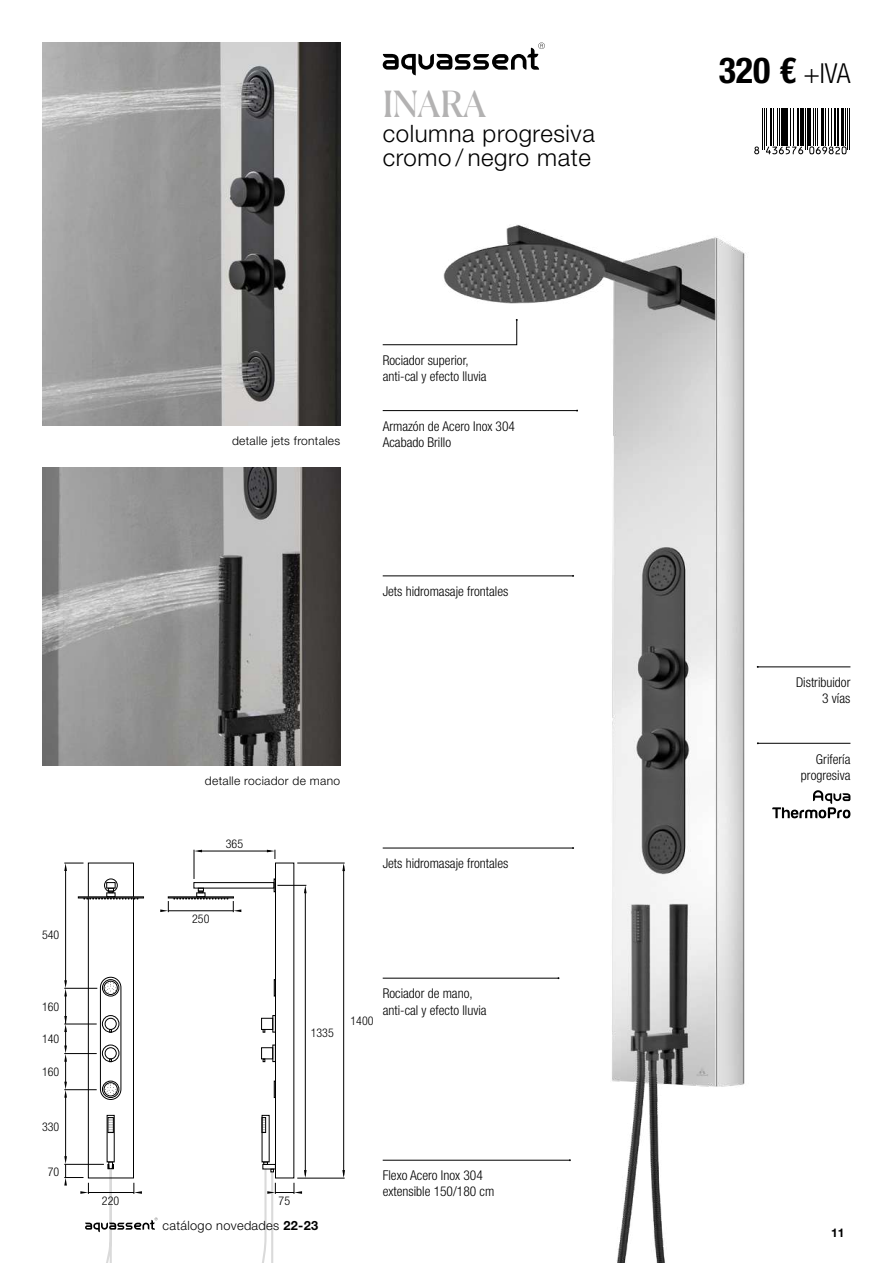
<style>
.page{position:relative;width:893px;height:1263px;background:#fff}
.page>*{position:absolute;margin:0;border:0;box-sizing:border-box;transform-origin:0 0}
.t1{font:36px "Canela";letter-spacing:-.005em;color:#b3b2b2}
.t2{font:700 condensed 35.85px "Helvetica Neue LT Std";color:#000}
.t3{font:300 24px "Helvetica Neue LT Std";letter-spacing:.025em;color:#000}
.t4{font:300 condensed 13.5px/16.2px "Helvetica Neue LT Std";color:#000}
.t5{font:300 12.75px "Helvetica Neue LT Std";letter-spacing:.025em;color:#000}
.t6{font:300 12px "Helvetica Neue LT Std";letter-spacing:.025em;color:#000}
.t7{font:300 condensed 12px "Helvetica Neue LT Std";color:#000}
.t8{font:700 12px "Helvetica Neue LT Std";color:#000}
.s1{font-weight:700}
.s2{font-weight:300;font-size:27.6px}
</style>
<div class="page">
<img style="left:43px;top:468px;width:297px;height:297px">
<img style="left:43px;top:43px;width:297px;height:382px">
<img style="left:425px;top:224px;width:337px;height:1039px">
<svg style="left:383px;top:43px;width:162px;height:32px"></svg>
<svg style="left:382px;top:319px;width:136px;height:26px"></svg>
<hr style="left:383px;top:978px;width:175px;height:1px;background:#000">
<hr style="left:383px;top:410px;width:194px;height:1px;background:#000">
<hr style="left:758px;top:667px;width:92px;height:1px;background:#000">
<hr style="left:758px;top:743px;width:92px;height:1px;background:#000">
<hr style="left:383px;top:576px;width:190px;height:1px;background:#000">
<hr style="left:383px;top:848px;width:190px;height:1px;background:#000">
<hr style="left:383px;top:1160px;width:187px;height:1px;background:#000">
<div style="left:88px;top:898px;width:46px;height:280px;border:1px solid #000"></div>
<div style="left:78px;top:896px;width:66px;height:2px;border:1px solid #000"></div>
<div style="left:100px;top:977px;width:21px;height:123px;border:1px solid #000;border-radius:10px"></div>
<div style="left:102px;top:979px;width:17px;height:17px;border:1px solid #000;border-radius:50%"></div>
<div style="left:104px;top:981px;width:14px;height:14px;border:1px solid #000;border-radius:50%"></div>
<svg style="left:105px;top:982px;width:11px;height:11px"></svg>
<div style="left:102px;top:1081px;width:17px;height:17px;border:1px solid #000;border-radius:50%"></div>
<div style="left:104px;top:1082px;width:14px;height:14px;border:1px solid #000;border-radius:50%"></div>
<svg style="left:105px;top:1083px;width:11px;height:11px"></svg>
<div style="left:102px;top:1015px;width:17px;height:17px;border:1px solid #000;border-radius:50%"></div>
<div style="left:105px;top:1018px;width:12px;height:12px;border:1px solid #000;border-radius:50%"></div>
<div style="left:102px;top:1045px;width:17px;height:17px;border:1px solid #000;border-radius:50%"></div>
<div style="left:105px;top:1047px;width:12px;height:12px;border:1px solid #000;border-radius:50%"></div>
<div style="left:107px;top:1115px;width:8px;height:47px;border:1px solid #000"></div>
<svg style="left:110px;top:1119px;width:2px;height:12px"></svg>
<div style="left:108px;top:1117px;width:6px;height:16px;border:1px solid #000"></div>
<svg style="left:83px;top:878px;width:55px;height:21px"></svg>
<div style="left:88px;top:863px;width:46px;height:34px;border:1px solid #000"></div>
<hr style="left:65px;top:993px;width:1px;height:31px;background:#000">
<hr style="left:65px;top:1094px;width:1px;height:65px;background:#000">
<hr style="left:65px;top:868px;width:1px;height:116px;background:#000">
<hr style="left:64px;top:1024px;width:33px;height:1px;background:#000">
<hr style="left:64px;top:1053px;width:33px;height:1px;background:#000">
<hr style="left:64px;top:1089px;width:33px;height:1px;background:#000">
<hr style="left:64px;top:988px;width:33px;height:1px;background:#000">
<svg style="left:64px;top:1016px;width:3px;height:82px"></svg>
<svg style="left:64px;top:863px;width:20px;height:8px"></svg>
<svg style="left:64px;top:980px;width:3px;height:16px"></svg>
<div style="left:194px;top:882px;width:80px;height:6px;border:1px solid #000"></div>
<div style="left:275px;top:863px;width:19px;height:315px;border:1px solid #000"></div>
<svg style="left:274px;top:979px;width:2px;height:17px"></svg>
<div style="left:262px;top:1117px;width:4px;height:16px;border:1px solid #000"></div>
<svg style="left:274px;top:1081px;width:2px;height:17px"></svg>
<div style="left:273px;top:1045px;width:3px;height:17px;border:1px solid #000"></div>
<div style="left:261px;top:1047px;width:12px;height:12px;border:1px solid #000"></div>
<div style="left:273px;top:1015px;width:3px;height:17px;border:1px solid #000"></div>
<div style="left:261px;top:1018px;width:12px;height:12px;border:1px solid #000"></div>
<hr style="left:198px;top:851px;width:72px;height:1px;background:#000">
<hr style="left:343px;top:866px;width:1px;height:309px;background:#000">
<hr style="left:305px;top:889px;width:1px;height:286px;background:#000">
<svg style="left:194px;top:850px;width:8px;height:29px"></svg>
<svg style="left:160px;top:888px;width:81px;height:24px"></svg>
<svg style="left:267px;top:850px;width:9px;height:9px"></svg>
<svg style="left:342px;top:864px;width:3px;height:7px"></svg>
<svg style="left:342px;top:1170px;width:3px;height:8px"></svg>
<svg style="left:261px;top:1162px;width:46px;height:101px"></svg>
<hr style="left:297px;top:863px;width:48px;height:1px;background:#000">
<svg style="left:274px;top:879px;width:33px;height:14px"></svg>
<hr style="left:297px;top:1178px;width:48px;height:1px;background:#000">
<svg style="left:754px;top:146px;width:5px;height:8px"></svg>
<hr style="left:762px;top:108px;width:1px;height:42px;background:#000">
<hr style="left:764px;top:108px;width:1px;height:42px;background:#000">
<hr style="left:766px;top:108px;width:1px;height:37px;background:#000">
<hr style="left:770px;top:108px;width:2px;height:37px;background:#000">
<hr style="left:773px;top:108px;width:1px;height:37px;background:#000">
<hr style="left:777px;top:108px;width:1px;height:37px;background:#000">
<hr style="left:779px;top:108px;width:1px;height:37px;background:#000">
<hr style="left:781px;top:108px;width:4px;height:37px;background:#000">
<hr style="left:785px;top:108px;width:3px;height:37px;background:#000">
<hr style="left:790px;top:108px;width:1px;height:37px;background:#000">
<hr style="left:793px;top:108px;width:1px;height:37px;background:#000">
<hr style="left:797px;top:108px;width:1px;height:37px;background:#000">
<svg style="left:766px;top:147px;width:37px;height:7px"></svg>
<hr style="left:798px;top:108px;width:1px;height:37px;background:#000">
<hr style="left:800px;top:108px;width:4px;height:37px;background:#000">
<hr style="left:805px;top:108px;width:1px;height:42px;background:#000">
<hr style="left:807px;top:108px;width:1px;height:42px;background:#000">
<hr style="left:809px;top:108px;width:2px;height:37px;background:#000">
<hr style="left:813px;top:108px;width:1px;height:37px;background:#000">
<hr style="left:815px;top:108px;width:1px;height:37px;background:#000">
<hr style="left:817px;top:108px;width:1px;height:37px;background:#000">
<hr style="left:821px;top:108px;width:3px;height:37px;background:#000">
<hr style="left:825px;top:108px;width:1px;height:37px;background:#000">
<hr style="left:828px;top:108px;width:1px;height:37px;background:#000">
<hr style="left:831px;top:108px;width:1px;height:37px;background:#000">
<hr style="left:834px;top:108px;width:2px;height:37px;background:#000">
<hr style="left:837px;top:108px;width:2px;height:37px;background:#000">
<svg style="left:809px;top:146px;width:38px;height:8px"></svg>
<hr style="left:841px;top:108px;width:3px;height:37px;background:#000">
<hr style="left:845px;top:108px;width:1px;height:37px;background:#000">
<hr style="left:847px;top:108px;width:1px;height:42px;background:#000">
<hr style="left:849px;top:108px;width:1px;height:42px;background:#000">
<svg style="left:772px;top:790px;width:78px;height:28px"></svg>
<svg style="left:64px;top:1156px;width:94px;height:107px"></svg>
<h1 class="t1" style="left:383px;top:76px;width:105px">INARA</h1>
<h3 class="t3" style="left:383px;top:119px;width:214px">columna progresiva</h3>
<h3 class="t3" style="left:383px;top:143px;width:210px">cromo / negro mate</h3>
<p class="t6" style="left:232px;top:434px;width:110px">detalle jets frontales</p>
<p class="t4" style="left:383px;top:352px;width:105px">Rociador superior, anti-cal y efecto lluvia</p>
<p class="t4" style="left:383px;top:418px;width:134px">Armazón de Acero Inox 304<br>Acabado Brillo</p>
<p class="t4" style="left:383px;top:583px;width:127px">Jets hidromasaje frontales</p>
<p class="t7" style="left:42px;top:928px;width:19px">540</p>
<p class="t7" style="left:42px;top:999px;width:19px">160</p>
<p class="t7" style="left:42px;top:1032px;width:19px">140</p>
<p class="t7" style="left:42px;top:1065px;width:19px">160</p>
<p class="t7" style="left:42px;top:1119px;width:19px">330</p>
<p class="t7" style="left:48px;top:1164px;width:13px">70</p>
<p class="t7" style="left:102px;top:1194px;width:19px">220</p>
<p class="t6" style="left:205px;top:773px;width:137px">detalle rociador de mano</p>
<p class="t7" style="left:226px;top:837px;width:19px">365</p>
<p class="t7" style="left:192px;top:912px;width:19px">250</p>
<p class="t4" style="left:383px;top:855px;width:127px">Jets hidromasaje frontales</p>
<p class="t7" style="left:311px;top:1025px;width:25px">1335</p>
<p class="t7" style="left:351px;top:1013px;width:25px">1400</p>
<p class="t4" style="left:383px;top:985px;width:105px">Rociador de mano, anti-cal y efecto lluvia</p>
<p class="t7" style="left:279px;top:1194px;width:13px">75</p>
<p class="t5" style="left:163px;top:1217px;width:157px">catálogo novedades <span class="s1">22-23</span></p>
<p class="t4" style="left:383px;top:1167px;width:113px">Flexo Acero Inox 304 extensible 150/180 cm</p>
<h2 class="t2" style="left:719px;top:49px;width:133px">320 € <span class="s2">+IVA</span></h2>
<p class="t4" style="left:796px;top:674px;width:56px;text-align:right">Distribuidor<br>3 vías</p>
<p class="t4" style="left:801px;top:750px;width:51px;text-align:right">Grifería progresiva</p>
<p class="t8" style="left:831px;top:1225px;width:15px">11</p>
</div>
